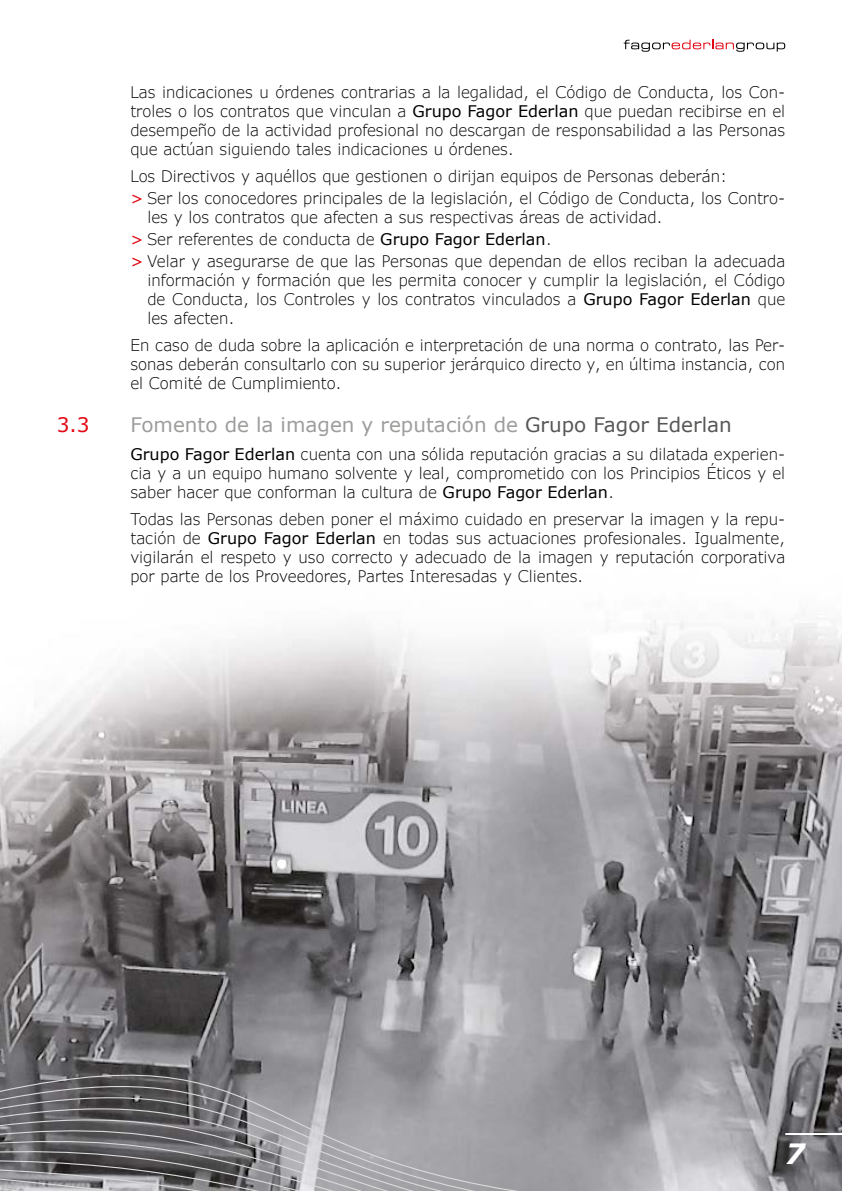
<style>
.page{position:relative;width:842px;height:1191px;background:#fff}
.page>*{position:absolute;margin:0;border:0;box-sizing:border-box;transform-origin:0 0}
.t1{font:italic 700 28px "Verdana";color:#fff}
.t2{font:20px "Verdana";color:#9d9d9c}
.t3{font:20px "Verdana";color:#e30613}
.t4{font:300 16px/19px "Verdana Pro W01";color:#000;text-align:justify}
.s1{font-family:"Verdana";font-weight:400}
.s2{font-family:"Verdana";font-weight:400;color:#e30613}
.s3{color:#575756}
</style>
<div class="page">
<img style="left:0;top:618px;width:842px;height:274px">
<svg style="left:624px;top:40px;width:161px;height:12px"></svg>
<svg style="left:0;top:892px;width:842px;height:299px;background:#878589"></svg>
<hr style="left:785px;top:1133px;width:57px;height:2px;background:#fff">
<p class="t4" style="left:130px;top:82px;width:656px">Las indicaciones u órdenes contrarias a la legalidad, el Código de Conducta, los Con&shy;troles o los contratos que vinculan a <span class="s1">Grupo Fagor Ederlan</span> que puedan recibirse en el desempeño de la actividad profesional no descargan de responsabilidad a las Personas que actúan siguiendo tales indicaciones u órdenes.</p>
<p class="t4" style="left:130px;top:165px;width:656px;line-height:21.8px">Los Directivos y aquéllos que gestionen o dirijan equipos de Personas deberán:<br><span class="s2">&gt;</span> Ser los conocedores principales de la legislación, el Código de Conducta, los Contro-</p>
<p class="t4" style="left:130px;top:206px;width:656px;line-height:21.8px;text-align:left;text-indent:17px">les y los contratos que afecten a sus respectivas áreas de actividad.<br><span class="s2">&gt;</span> Ser referentes de conducta de <span class="s1">Grupo Fagor Ederlan</span>.<br><span class="s2">&gt;</span> Velar y asegurarse de que las Personas que dependan de ellos reciban la adecuada</p>
<p class="t4" style="left:147px;top:270px;width:639px">información y formación que les permita conocer y cumplir la legislación, el Código de Conducta, los Controles y los contratos vinculados a <span class="s1">Grupo Fagor Ederlan</span> que les afecten.</p>
<p class="t4" style="left:130px;top:335px;width:656px">En caso de duda sobre la aplicación e interpretación de una norma o contrato, las Per&shy;sonas deberán consultarlo con su superior jerárquico directo y, en última instancia, con el Comité de Cumplimiento.</p>
<p class="t3" style="left:57px;top:411px;width:34px">3.3</p>
<p class="t2" style="left:130px;top:411px;width:603px">Fomento de la imagen y reputación de <span class="s3">Grupo Fagor Ederlan</span></p>
<p class="t4" style="left:130px;top:444px;width:656px"><span class="s1">Grupo Fagor Ederlan</span> cuenta con una sólida reputación gracias a su dilatada experien&shy;cia y a un equipo humano solvente y leal, comprometido con los Principios Éticos y el saber hacer que conforman la cultura de <span class="s1">Grupo Fagor Ederlan</span>.</p>
<p class="t4" style="left:130px;top:509px;width:656px">Todas las Personas deben poner el máximo cuidado en preservar la imagen y la repu&shy;tación de <span class="s1">Grupo Fagor Ederlan</span> en todas sus actuaciones profesionales. Igualmente, vigilarán el respeto y uso correcto y adecuado de la imagen y reputación corporativa por parte de los Proveedores, Partes Interesadas y Clientes.</p>
<h1 class="t1" style="left:785px;top:1134px;width:21px">7</h1>
</div>
